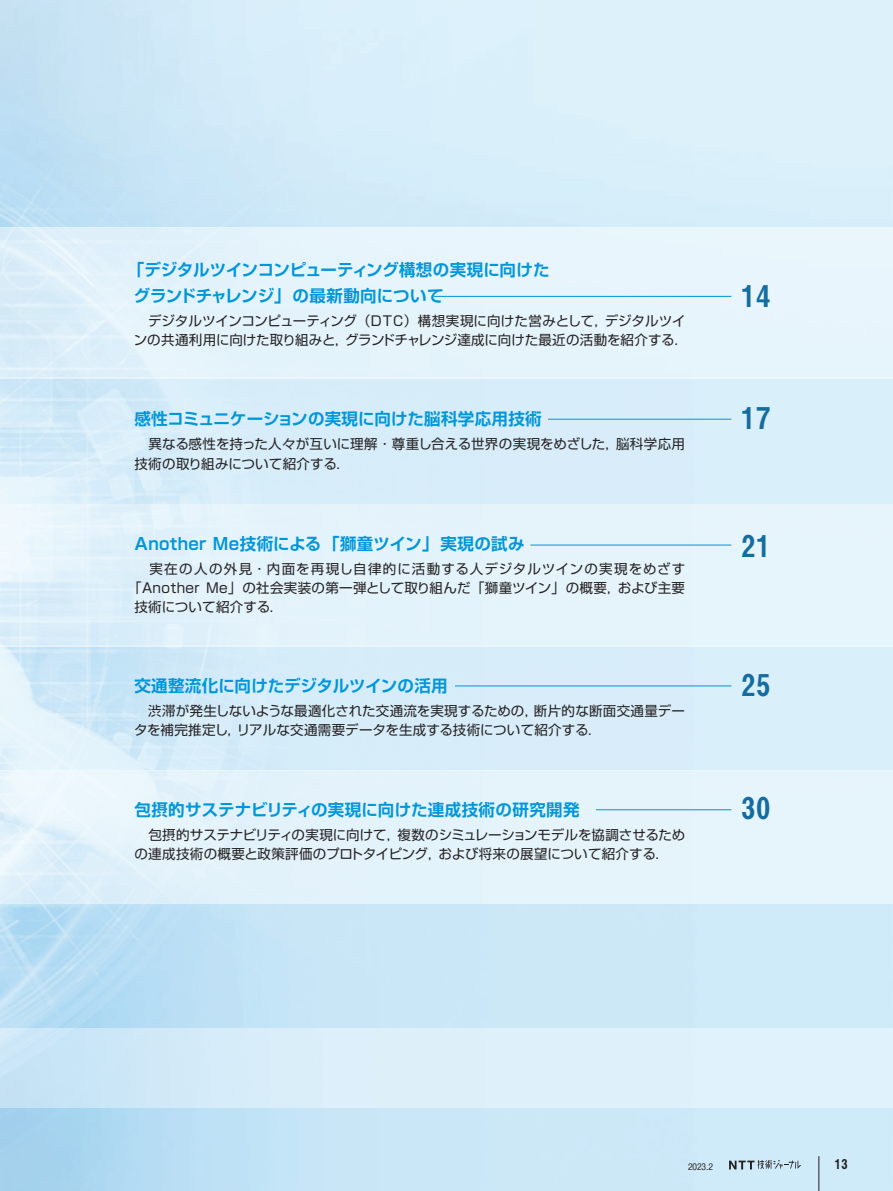
<style>
.page{position:relative;width:893px;height:1191px;background:#fff}
.page>*{position:absolute;margin:0;border:0;box-sizing:border-box;transform-origin:0 0}
.t1{font:30px "Midashi Go Pro MB31";color:#146d9e}
.t2{font:700 16.5px "Shin Go Pro De";letter-spacing:.01em;color:#0096da}
.t3{font:700 16.5px/26.5px "Shin Go Pro De";letter-spacing:-.01em;color:#0096da}
.t4{font:13.5px/19.2px "Shin Go Pro";letter-spacing:.015em;color:#262324}
.t5{font:13.5px/19.2px "Shin Go Pro";letter-spacing:-.01em;color:#262324}
.t6{font:13.5px "Shin Go Pro";letter-spacing:.075em;color:#262324}
.t7{font:13.5px "Midashi Go Pro MB31";color:#231f20}
.t8{font:500 9px "Gothic BBB Pro";color:#231f20}
</style>
<div class="page">
<img style="left:0;top:0;width:893px;height:1191px">
<img style="left:0;top:1029px;width:893px;height:78px">
<svg style="left:729px;top:1160px;width:72px;height:9px"></svg>
<hr style="left:819px;top:1156px;width:1px;height:35px;background:#231f20">
<img style="left:0;top:227px;width:893px;height:676px">
<img style="left:0;top:770px;width:893px;height:1px">
<hr style="left:548px;top:419px;width:183px;height:1px;background:#0095d9">
<hr style="left:455px;top:685px;width:276px;height:1px;background:#0095d9">
<hr style="left:434px;top:296px;width:297px;height:1px;background:#0095d9">
<hr style="left:530px;top:545px;width:201px;height:1px;background:#0095d9">
<hr style="left:596px;top:809px;width:135px;height:1px;background:#0095d9">
<p class="t3" style="left:134px;top:254px;width:417px;text-indent:-6px">「デジタルツインコンピューティング構想の実現に向けたグランドチャレンジ」の最新動向について</p>
<p class="t5" style="left:134px;top:310px;width:553px">　デジタルツインコンピューティング（DTC）構想実現に向けた営みとして，デジタルツインの共通利用に向けた取り組みと，グランドチャレンジ達成に向けた最近の活動を紹介する.</p>
<p class="t2" style="left:134px;top:406px;width:409px">感性コミュニケーションの実現に向けた脳科学応用技術</p>
<p class="t4" style="left:134px;top:433px;width:552px">　異なる感性を持った人々が互いに理解･尊重し合える世界の実現をめざした，脳科学応用技術の取り組みについて紹介する．</p>
<p class="t2" style="left:134px;top:530px;width:392px">Another Me技術による「獅童ツイン」実現の試み</p>
<p class="t6" style="left:134px;top:557px;width:552px">　実在の人の外見･内面を再現し自律的に活動する人デジタルツインの実現をめざす</p>
<p class="t4" style="left:128px;top:576px;width:558px">「Another Me」の社会実装の第一弾として取り組んだ「獅童ツイン」の概要，および主要</p>
<p class="t4" style="left:134px;top:595px;width:150px">技術について紹介する．</p>
<p class="t2" style="left:134px;top:672px;width:315px">交通整流化に向けたデジタルツインの活用</p>
<p class="t4" style="left:134px;top:700px;width:553px">　渋滞が発生しないような最適化された交通流を実現するための，断片的な断面交通量データを補完推定し，リアルな交通需要データを生成する技術について紹介する．</p>
<p class="t2" style="left:134px;top:796px;width:447px">包摂的サステナビリティの実現に向けた連成技術の研究開発</p>
<p class="t4" style="left:134px;top:824px;width:552px">　包摂的サステナビリティの実現に向けて，複数のシミュレーションモデルを協調させるための連成技術の概要と政策評価のプロトタイピング，および将来の展望について紹介する．</p>
<h1 class="t1" style="left:741px;top:272px;width:32px">14</h1>
<h1 class="t1" style="left:741px;top:394px;width:32px">17</h1>
<h1 class="t1" style="left:741px;top:521px;width:32px">21</h1>
<h1 class="t1" style="left:741px;top:661px;width:32px">25</h1>
<h1 class="t1" style="left:741px;top:784px;width:32px">30</h1>
<p class="t8" style="left:688px;top:1159px;width:26px">2023.2</p>
<p class="t7" style="left:834px;top:1153px;width:15px">13</p>
</div>
